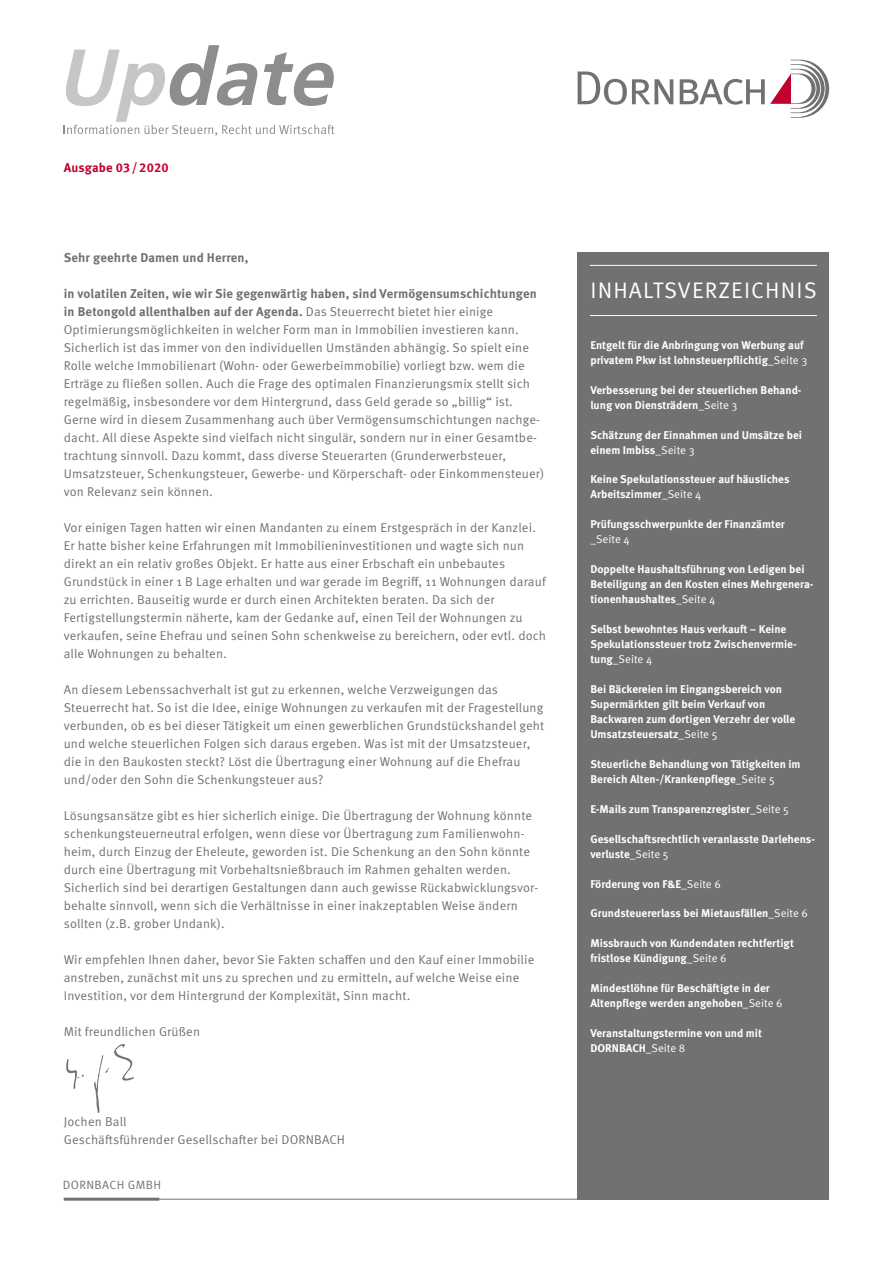
<style>
.page{position:relative;width:893px;height:1263px;background:#fff}
.page>*{position:absolute;margin:0;border:0;box-sizing:border-box;transform-origin:0 0}
.t1{font:22.5px "Meta Pro";letter-spacing:.05em;color:#fff}
.t2{font:12.75px/18px "Meta Pro";letter-spacing:.01em;color:#6f7271}
.t3{font:700 12.75px "Meta Pro";letter-spacing:.01em;color:#6f7271}
.t4{font:700 12.75px "Meta Pro";letter-spacing:.01em;color:#c10230}
.t5{font:12px "Meta Pro";letter-spacing:.03em;color:#6f7271}
.t6{font:700 11.25px/15px "Meta Pro";color:#fff}
.t7{font:11.25px "Meta Pro";color:#fff}
.s1{font-weight:700}
.s2{font-weight:400}
</style>
<div class="page">
<hr style="left:64px;top:1199px;width:765px;height:1px;background:#6f7271">
<hr style="left:64px;top:1198px;width:95px;height:3px;background:#6f7271">
<svg style="left:578px;top:71px;width:95px;height:34px"></svg>
<svg style="left:680px;top:60px;width:149px;height:58px"></svg>
<svg style="left:64px;top:45px;width:271px;height:91px"></svg>
<img style="left:66px;top:1044px;width:68px;height:69px">
<div style="left:578px;top:252px;width:251px;height:947px;background:#6f7271"></div>
<hr style="left:590px;top:265px;width:227px;height:1px;background:#fff">
<hr style="left:590px;top:315px;width:227px;height:1px;background:#fff">
<p class="t4" style="left:64px;top:158px;width:106px">Ausgabe 03 / 2020</p>
<p class="t3" style="left:64px;top:247px;width:186px">Sehr geehrte Damen und Herren,</p>
<p class="t2" style="left:64px;top:284px;width:482px"><span class="s1">in volatilen Zeiten, wie wir Sie gegenwärtig haben, sind Vermögensumschichtungen in Betongold allenthalben auf der Agenda.</span> Das Steuerrecht bietet hier einige Optimierungsmöglichkeiten in welcher Form man in Immobilien investieren kann.<br>Sicherlich ist das immer von den individuellen Umständen abhängig. So spielt eine Rolle welche Immobilienart (Wohn- oder Gewerbeimmobilie) vorliegt bzw. wem die Erträge zu fließen sollen. Auch die Frage des optimalen Finanzierungsmix stellt sich regelmäßig, insbesondere vor dem Hintergrund, dass Geld gerade so „billig“ ist.<br>Gerne wird in diesem Zusammenhang auch über Vermögensumschichtungen nachge&shy;dacht. All diese Aspekte sind vielfach nicht singulär, sondern nur in einer Gesamtbe&shy;trachtung sinnvoll. Dazu kommt, dass diverse Steuerarten (Grunderwerbsteuer, Umsatzsteuer, Schenkungsteuer, Gewerbe- und Körperschaft- oder Einkommensteuer) von Relevanz sein können.</p>
<p class="t2" style="left:64px;top:518px;width:484px">Vor einigen Tagen hatten wir einen Mandanten zu einem Erstgespräch in der Kanzlei.<br>Er hatte bisher keine Erfahrungen mit Immobilieninvestitionen und wagte sich nun direkt an ein relativ großes Objekt. Er hatte aus einer Erbschaft ein unbebautes Grundstück in einer 1 B Lage erhalten und war gerade im Begriff, 11 Wohnungen darauf zu errichten. Bauseitig wurde er durch einen Architekten beraten. Da sich der Fertigstellungstermin näherte, kam der Gedanke auf, einen Teil der Wohnungen zu verkaufen, seine Ehefrau und seinen Sohn schenkweise zu bereichern, oder evtl. doch alle Wohnungen zu behalten.</p>
<p class="t2" style="left:64px;top:680px;width:482px">An diesem Lebenssachverhalt ist gut zu erkennen, welche Verzweigungen das Steuerrecht hat. So ist die Idee, einige Wohnungen zu verkaufen mit der Fragestellung verbunden, ob es bei dieser Tätigkeit um einen gewerblichen Grundstückshandel geht und welche steuerlichen Folgen sich daraus ergeben. Was ist mit der Umsatzsteuer, die in den Baukosten steckt? Löst die Übertragung einer Wohnung auf die Ehefrau und/oder den Sohn die Schenkungsteuer aus?</p>
<p class="t2" style="left:64px;top:806px;width:476px">Lösungsansätze gibt es hier sicherlich einige. Die Übertragung der Wohnung könnte schenkungsteuerneutral erfolgen, wenn diese vor Übertragung zum Familienwohn&shy;heim, durch Einzug der Eheleute, geworden ist. Die Schenkung an den Sohn könnte durch eine Übertragung mit Vorbehaltsnießbrauch im Rahmen gehalten werden.<br>Sicherlich sind bei derartigen Gestaltungen dann auch gewisse Rückabwicklungsvor&shy;behalte sinnvoll, wenn sich die Verhältnisse in einer inakzeptablen Weise ändern sollten (z.B. grober Undank).</p>
<p class="t2" style="left:64px;top:950px;width:472px">Wir empfehlen Ihnen daher, bevor Sie Fakten schaffen und den Kauf einer Immobilie anstreben, zunächst mit uns zu sprechen und zu ermitteln, auf welche Weise eine<br>Investition, vor dem Hintergrund der Komplexität, Sinn macht.</p>
<p class="t2" style="left:64px;top:1022px;width:138px">Mit freundlichen Grüßen</p>
<p class="t2" style="left:64px;top:1112px;width:283px">Jochen Ball<br>Geschäftsführender Gesellschafter bei DORNBACH</p>
<p class="t5" style="left:63px;top:1176px;width:100px">DORNBACH GMBH</p>
<h1 class="t1" style="left:590px;top:273px;width:228px">INHALTSVERZEICHNIS</h1>
<p class="t6" style="left:590px;top:337px;width:218px">Entgelt für die Anbringung von Werbung auf privatem Pkw ist lohnsteuerpflichtig<span class="s2">_Seite 3</span></p>
<p class="t6" style="left:590px;top:382px;width:213px">Verbesserung bei der steuerlichen Behand&shy;lung von Diensträdern<span class="s2">_Seite 3</span></p>
<p class="t6" style="left:590px;top:426px;width:213px">Schätzung der Einnahmen und Umsätze bei einem Imbiss<span class="s2">_Seite 3</span></p>
<p class="t6" style="left:590px;top:471px;width:201px">Keine Spekulationssteuer auf häusliches<br>Arbeitszimmer<span class="s2">_Seite 4</span></p>
<p class="t6" style="left:590px;top:516px;width:196px">Prüfungsschwerpunkte der Finanzämter</p>
<p class="t7" style="left:590px;top:531px;width:41px">_Seite 4</p>
<p class="t6" style="left:590px;top:561px;width:225px">Doppelte Haushaltsführung von Ledigen bei<br>Beteiligung an den Kosten eines Mehrgenera&shy;tionenhaushaltes<span class="s2">_Seite 4</span></p>
<p class="t6" style="left:590px;top:621px;width:208px">Selbst bewohntes Haus verkauft – Keine<br>Spekulationssteuer trotz Zwischenvermie&shy;tung<span class="s2">_Seite 4</span></p>
<p class="t6" style="left:590px;top:681px;width:207px">Bei Bäckereien im Eingangsbereich von Supermärkten gilt beim Verkauf von Backwaren zum dortigen Verzehr der volle Umsatzsteuersatz<span class="s2">_Seite 5</span></p>
<p class="t6" style="left:590px;top:756px;width:212px">Steuerliche Behandlung von Tätigkeiten im<br>Bereich Alten-/Krankenpflege<span class="s2">_Seite 5</span></p>
<p class="t6" style="left:590px;top:801px;width:200px">E-Mails zum Transparenzregister<span class="s2">_Seite 5</span></p>
<p class="t6" style="left:590px;top:830px;width:226px">Gesellschaftsrechtlich veranlasste Darlehens&shy;verluste<span class="s2">_Seite 5</span></p>
<p class="t6" style="left:590px;top:875px;width:132px">Förderung von F&amp;E<span class="s2">_Seite 6</span></p>
<p class="t6" style="left:590px;top:905px;width:219px">Grundsteuererlass bei Mietausfällen<span class="s2">_Seite 6</span></p>
<p class="t6" style="left:590px;top:935px;width:205px">Missbrauch von Kundendaten rechtfertigt fristlose Kündigung<span class="s2">_Seite 6</span></p>
<p class="t6" style="left:590px;top:980px;width:194px">Mindestlöhne für Beschäftigte in der<br>Altenpflege werden angehoben<span class="s2">_Seite 6</span></p>
<p class="t6" style="left:590px;top:1025px;width:173px">Veranstaltungstermine von und mit<br>DORNBACH<span class="s2">_Seite 8</span></p>
</div>
